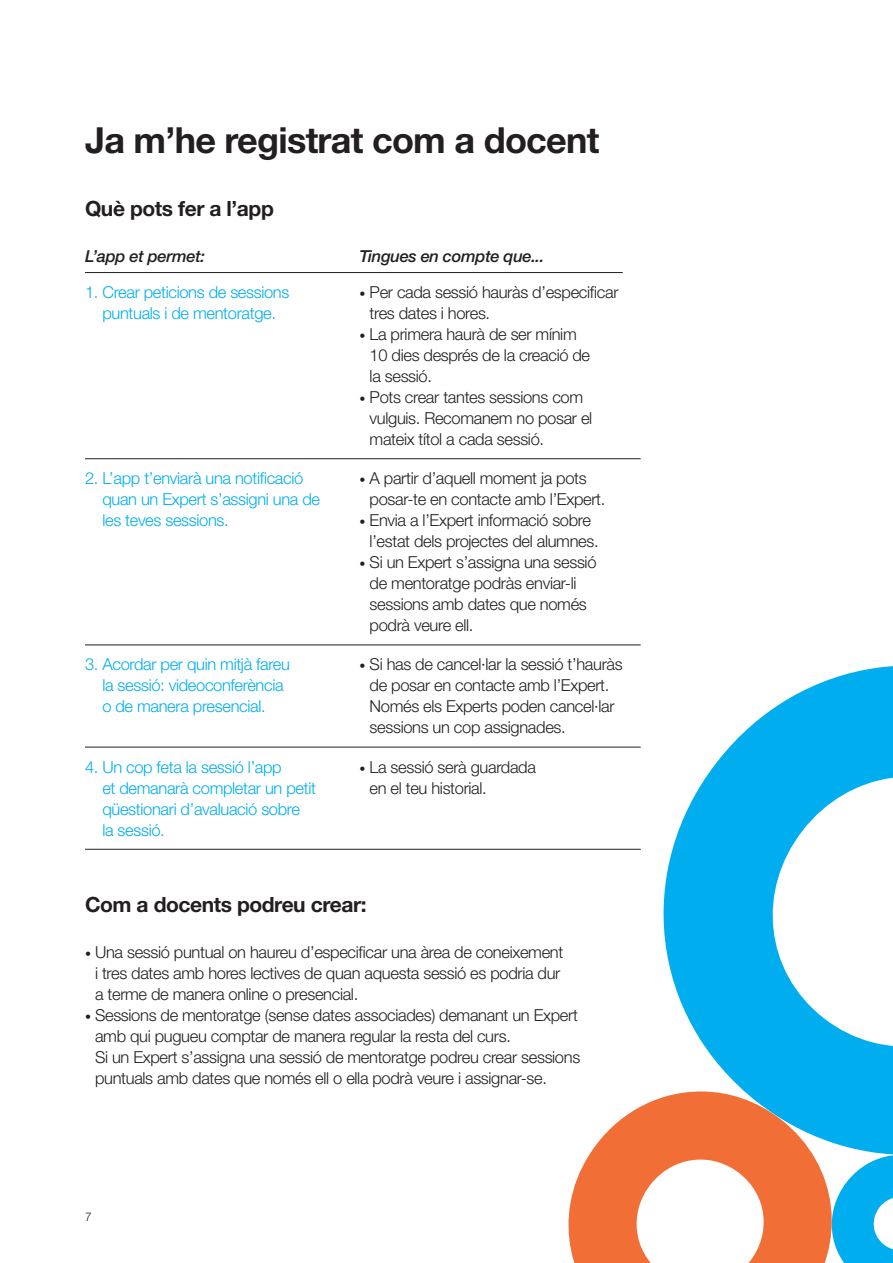
<style>
.page{position:relative;width:893px;height:1263px;background:#fff}
.page>*{position:absolute;margin:0;border:0;box-sizing:border-box;transform-origin:0 0}
.t1{font:700 36px "Helvetica Neue LT Std";letter-spacing:-.02em;color:#231f20}
.t2{font:700 21px "Helvetica Neue LT Std";letter-spacing:-.02em;color:#231f20}
.t3{font:300 16.5px/21px "Helvetica Neue LT Std";letter-spacing:-.02em;color:#231f20}
.t4{font:300 16.5px/21px "Helvetica Neue LT Std";letter-spacing:-.02em;color:#00aeef}
.t5{font:italic 500 16.5px "Helvetica Neue LT Std";letter-spacing:-.02em;color:#231f20}
.t6{font:300 12px "Helvetica Neue LT Std";color:#231f20}
.s1{font-size:12px}
</style>
<div class="page">
<svg style="left:634px;top:644px;width:259px;height:501px"></svg>
<svg style="left:568px;top:1091px;width:280px;height:172px;fill:#f26e37"></svg>
<svg style="left:823px;top:1145px;width:70px;height:118px"></svg>
<hr style="left:85px;top:272px;width:538px;height:1px;background:#231f20">
<hr style="left:85px;top:458px;width:556px;height:1px;background:#231f20">
<hr style="left:85px;top:645px;width:556px;height:1px;background:#231f20">
<hr style="left:85px;top:747px;width:556px;height:1px;background:#231f20">
<hr style="left:85px;top:849px;width:556px;height:1px;background:#231f20">
<h1 class="t1" style="left:85px;top:118px;width:516px">Ja m’he registrat com a docent</h1>
<p class="t2" style="left:85px;top:195px;width:190px">Què pots fer a l’app</p>
<p class="t5" style="left:85px;top:246px;width:122px">L’app et permet:</p>
<p class="t4" style="left:85px;top:281px;width:206px;text-align:center">1. Crear peticions de sessions puntuals i de mentoratge.</p>
<p class="t4" style="left:102px;top:467px;width:219px;text-indent:-17px">2. L’app t’enviarà una notificació quan un Expert s’assigni una de les teves sessions.</p>
<p class="t4" style="left:102px;top:654px;width:189px;text-indent:-17px">3. Acordar per quin mitjà fareu la sessió: videoconferència o de manera presencial.</p>
<p class="t4" style="left:102px;top:756px;width:215px;text-indent:-17px">4. Un cop feta la sessió l’app<br>et demanarà completar un petit qüestionari d’avaluació sobre<br>la sessió.</p>
<p class="t5" style="left:360px;top:246px;width:186px">Tingues en compte que...</p>
<p class="t3" style="left:370px;top:281px;width:250px;text-indent:-10px"><span class="s1">•</span> Per cada sessió hauràs d’especificar tres dates i hores.</p>
<p class="t3" style="left:370px;top:323px;width:222px;text-indent:-10px"><span class="s1">•</span> La primera haurà de ser mínim<br>10 dies després de la creació de la sessió.</p>
<p class="t3" style="left:370px;top:386px;width:224px;text-indent:-10px"><span class="s1">•</span> Pots crear tantes sessions com vulguis. Recomanem no posar el mateix títol a cada sessió.</p>
<p class="t3" style="left:370px;top:467px;width:237px;text-indent:-10px"><span class="s1">•</span> A partir d’aquell moment ja pots posar-te en contacte amb l’Expert.</p>
<p class="t3" style="left:370px;top:509px;width:230px;text-indent:-10px"><span class="s1">•</span> Envia a l’Expert informació sobre l’estat dels projectes del alumnes.</p>
<p class="t3" style="left:370px;top:551px;width:228px;text-indent:-10px"><span class="s1">•</span> Si un Expert s’assigna una sessió de mentoratge podràs enviar-li sessions amb dates que només podrà veure ell.</p>
<p class="t3" style="left:370px;top:654px;width:255px;text-indent:-10px"><span class="s1">•</span> Si has de cancel·lar la sessió t’hauràs de posar en contacte amb l’Expert.<br>Només els Experts poden cancel·lar sessions un cop assignades.</p>
<p class="t3" style="left:370px;top:756px;width:168px;text-indent:-10px"><span class="s1">•</span> La sessió serà guardada en el teu historial.</p>
<p class="t2" style="left:85px;top:891px;width:283px">Com a docents podreu crear:</p>
<p class="t3" style="left:95px;top:941px;width:470px;text-indent:-10px"><span class="s1">•</span> Una sessió puntual on haureu d’especificar una àrea de coneixement i tres dates amb hores lectives de quan aquesta sessió es podria dur a terme de manera online o presencial.</p>
<p class="t3" style="left:95px;top:1004px;width:487px;text-indent:-10px"><span class="s1">•</span> Sessions de mentoratge (sense dates associades) demanant un Expert amb qui pugueu comptar de manera regular la resta del curs.<br>Si un Expert s’assigna una sessió de mentoratge podreu crear sessions puntuals amb dates que només ell o ella podrà veure i assignar-se.</p>
<p class="t6" style="left:85px;top:1209px;width:8px">7</p>
</div>
